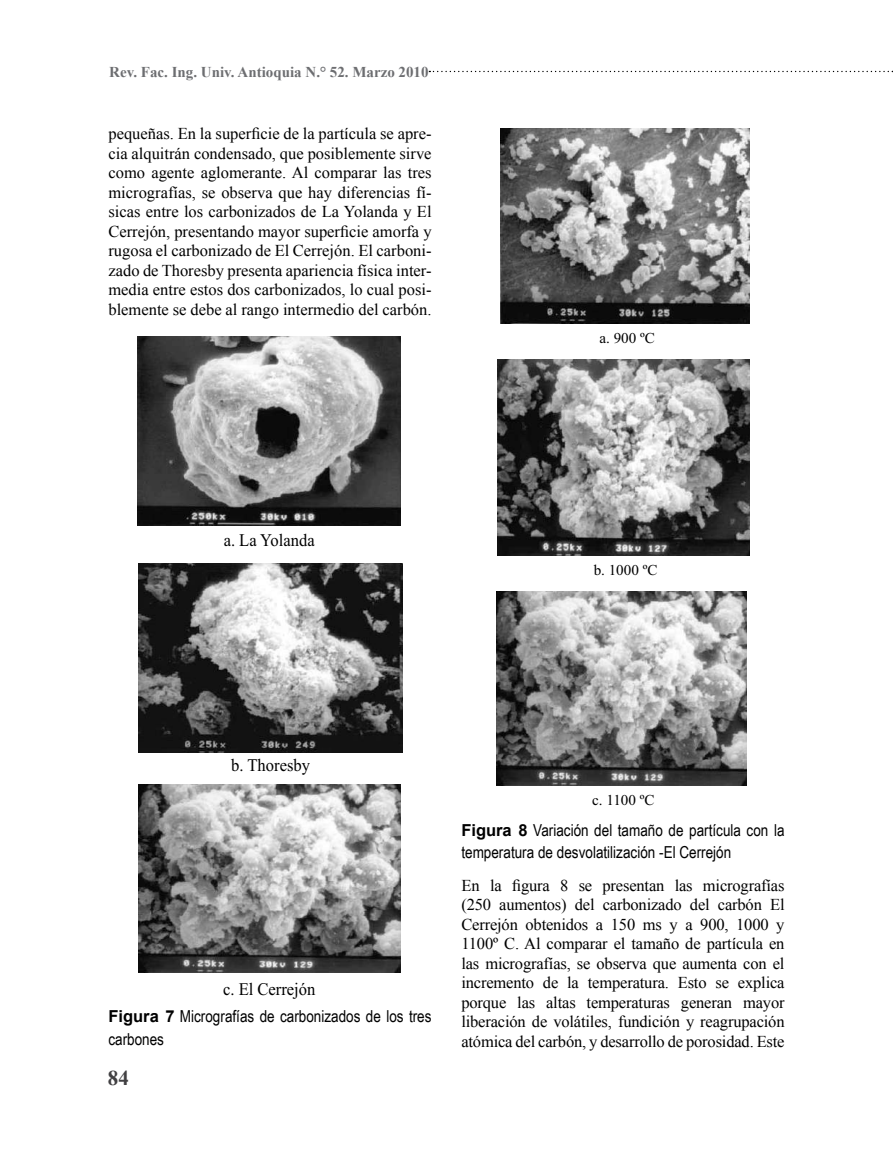
<style>
.page{position:relative;width:893px;height:1170px;background:#fff}
.page>*{position:absolute;margin:0;border:0;box-sizing:border-box;transform-origin:0 0}
.t1{font:700 21px "Times New Roman";color:#414042}
.t2{font:17.7px "Times New Roman";color:#000;scale:.93 1}
.t3{font:16.5px/19.5px "Times New Roman";letter-spacing:-.005em;color:#000;text-align:justify}
.t4{font:16.5px/22.5px "Arial Narrow";color:#000}
.t5{font:15.15px "Times New Roman";color:#000}
.t6{font:700 15px "Times New Roman";color:#6d6e71}
.s1{font-family:"Arial";font-weight:700}
</style>
<div class="page">
<svg style="left:429px;top:71px;width:464px;height:1px"></svg>
<img style="left:138px;top:336px;width:262px;height:189px">
<img style="left:139px;top:563px;width:263px;height:189px">
<img style="left:139px;top:784px;width:261px;height:188px">
<img style="left:500px;top:129px;width:250px;height:194px">
<img style="left:498px;top:360px;width:251px;height:196px">
<img style="left:496px;top:591px;width:250px;height:194px">
<p class="t6" style="left:109px;top:61px;width:321px">Rev. Fac. Ing. Univ. Antioquia N.° 52. Marzo 2010</p>
<p class="t3" style="left:108px;top:123px;width:325px">pequeñas. En la superficie de la partícula se apre&shy;cia alquitrán condensado, que posiblemente sirve como agente aglomerante. Al comparar las tres micrografías, se observa que hay diferencias fí&shy;sicas entre los carbonizados de La Yolanda y El Cerrejón, presentando mayor superficie amorfa y rugosa el carbonizado de El Cerrejón. El carboni&shy;zado de Thoresby presenta apariencia física inter&shy;media entre estos dos carbonizados, lo cual posi&shy;blemente se debe al rango intermedio del carbón.</p>
<p class="t5" style="left:599px;top:329px;width:57px">a. 900 ºC</p>
<p class="t2" style="left:224px;top:533px;width:99px">a. La Yolanda</p>
<p class="t5" style="left:594px;top:561px;width:65px">b. 1000 ºC</p>
<p class="t2" style="left:231px;top:758px;width:86px">b. Thoresby</p>
<p class="t2" style="left:223px;top:982px;width:101px">c. El Cerrejón</p>
<p class="t4" style="left:108px;top:1004px;width:325px"><span class="s1">Figura 7</span> Micrografías de carbonizados de los tres carbones</p>
<p class="t1" style="left:108px;top:1062px;width:22px">84</p>
<p class="t5" style="left:592px;top:791px;width:64px">c. 1100 ºC</p>
<p class="t4" style="left:461px;top:818px;width:325px"><span class="s1">Figura 8</span> Variación del tamaño de partícula con la temperatura de desvolatilización -El Cerrejón</p>
<p class="t3" style="left:461px;top:875px;width:325px">En la figura 8 se presentan las micrografías (250 aumentos) del carbonizado del carbón El Cerrejón obtenidos a 150 ms y a 900, 1000 y 1100º C. Al comparar el tamaño de partícula en las micrografías, se observa que aumenta con el incremento de la temperatura. Esto se explica porque las altas temperaturas generan mayor liberación de volátiles, fundición y reagrupación atómica del carbón, y desarrollo de porosidad. Este</p>
</div>
